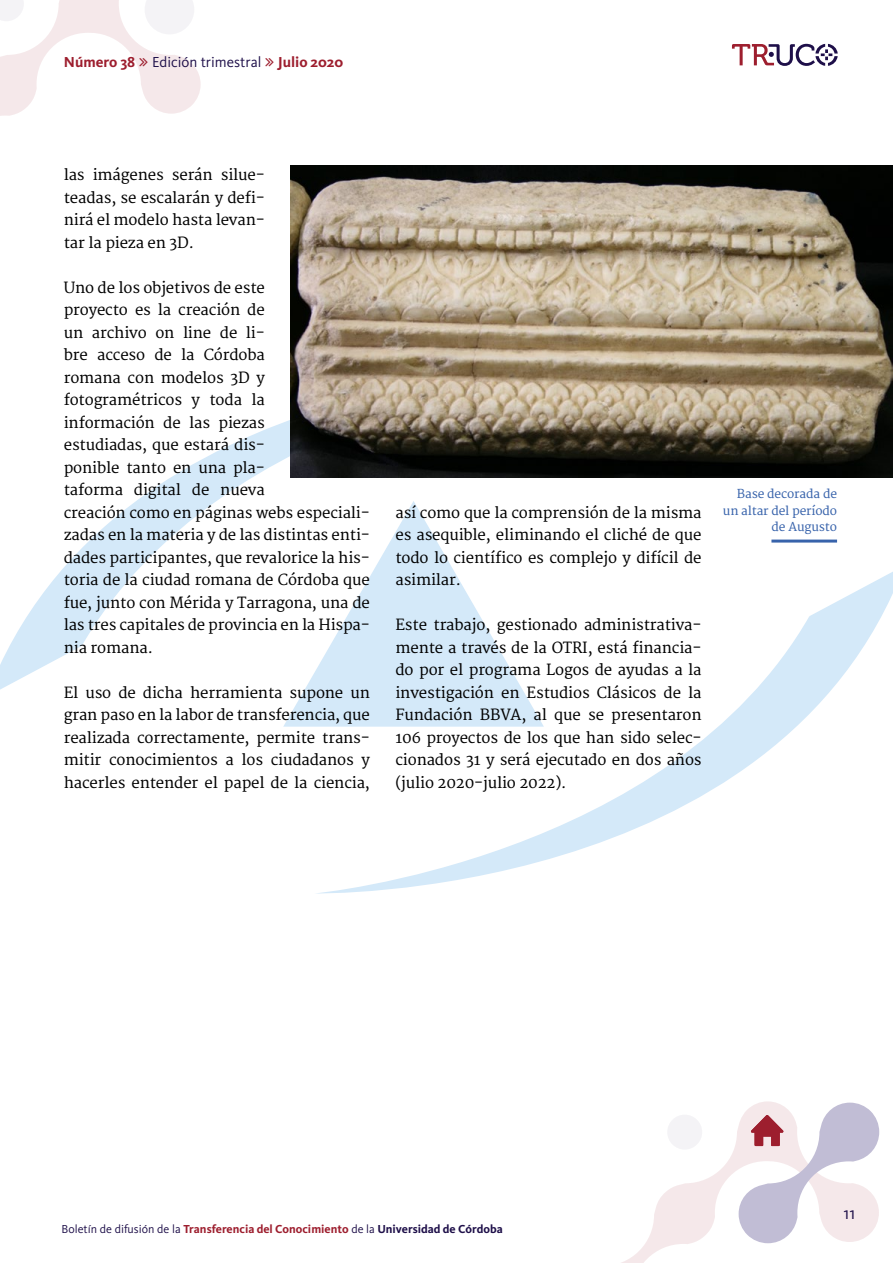
<style>
.page{position:relative;width:893px;height:1263px;background:#fff}
.page>*{position:absolute;margin:0;border:0;box-sizing:border-box;transform-origin:0 0}
.t1{font:18px "Kievit OT";color:#1e0f49}
.t2{font:15px/22.5px "Merriweather";letter-spacing:-.01em;color:#000;text-align:justify}
.t3{font:700 15px "Kievit OT";color:#9d1e2e}
.t4{font:700 12px "Kievit OT";color:#9d1e2e}
.t5{font:12px/16.5px "Merriweather";letter-spacing:-.01em;color:#3863ab;text-align:right}
.s1{font-weight:400;color:#1e0f49}
.s2{color:#1e0f49}
</style>
<div class="page">
<svg style="left:0;top:420px;width:577px;height:270px"></svg>
<svg style="left:316px;top:565px;width:577px;height:329px"></svg>
<svg style="left:283px;top:501px;width:261px;height:226px"></svg>
<svg style="left:621px;top:1101px;width:150px;height:162px"></svg>
<svg style="left:732px;top:44px;width:106px;height:22px"></svg>
<img style="left:290px;top:166px;width:603px;height:311px">
<hr style="left:771px;top:540px;width:66px;height:3px;background:#3863ab">
<svg style="left:739px;top:1102px;width:140px;height:141px"></svg>
<svg style="left:0;top:0;width:201px;height:116px"></svg>
<p class="t3" style="left:64px;top:53px;width:281px">Número 38 <span class="s1">Edición trimestral</span> Julio 2020</p>
<p class="t2" style="left:64px;top:164px;width:203px">las imágenes serán silue&shy;teadas, se escalarán y defi&shy;nirá el modelo hasta levan&shy;tar la pieza en 3D.</p>
<p class="t2" style="left:64px;top:277px;width:308px;text-align:left">Uno de los objetivos de este<br>proyecto es la creación de<br>un archivo on line de li-<br>bre acceso de la Córdoba<br>romana con modelos 3D y fotogramétricos y toda la<br>información de las piezas<br>estudiadas, que estará dis-<br>ponible tanto en una pla-<br>taforma digital de nueva<br>creación como en páginas webs especiali&shy;zadas en la materia y de las distintas enti&shy;dades participantes, que revalorice la his&shy;toria de la ciudad romana de Córdoba que fue, junto con Mérida y Tarragona, una de las tres capitales de provincia en la Hispa&shy;nia romana.</p>
<p class="t2" style="left:64px;top:682px;width:308px">El uso de dicha herramienta supone un gran paso en la labor de transferencia, que realizada correctamente, permite trans&shy;mitir conocimientos a los ciudadanos y hacerles entender el papel de la ciencia,</p>
<p class="t2" style="left:395px;top:502px;width:308px">así como que la comprensión de la misma es asequible, eliminando el cliché de que todo lo científico es complejo y difícil de asimilar.</p>
<p class="t2" style="left:395px;top:614px;width:308px">Este trabajo, gestionado administrativa&shy;mente a través de la OTRI, está financia&shy;do por el programa Logos de ayudas a la investigación en Estudios Clásicos de la Fundación BBVA, al que se presentaron 106 proyectos de los que han sido selec&shy;cionados 31 y será ejecutado en dos años (julio 2020-julio 2022).</p>
<p class="t5" style="left:723px;top:486px;width:116px">Base decorada de un altar del período de Augusto</p>
<p class="t4" style="left:62px;top:1222px;width:443px"><span class="s1">Boletín de difusión de la</span> Transferencia del Conocimiento <span class="s1">de la</span> <span class="s2">Universidad de Córdoba</span></p>
<p class="t1" style="left:844px;top:1202px;width:13px">11</p>
</div>
